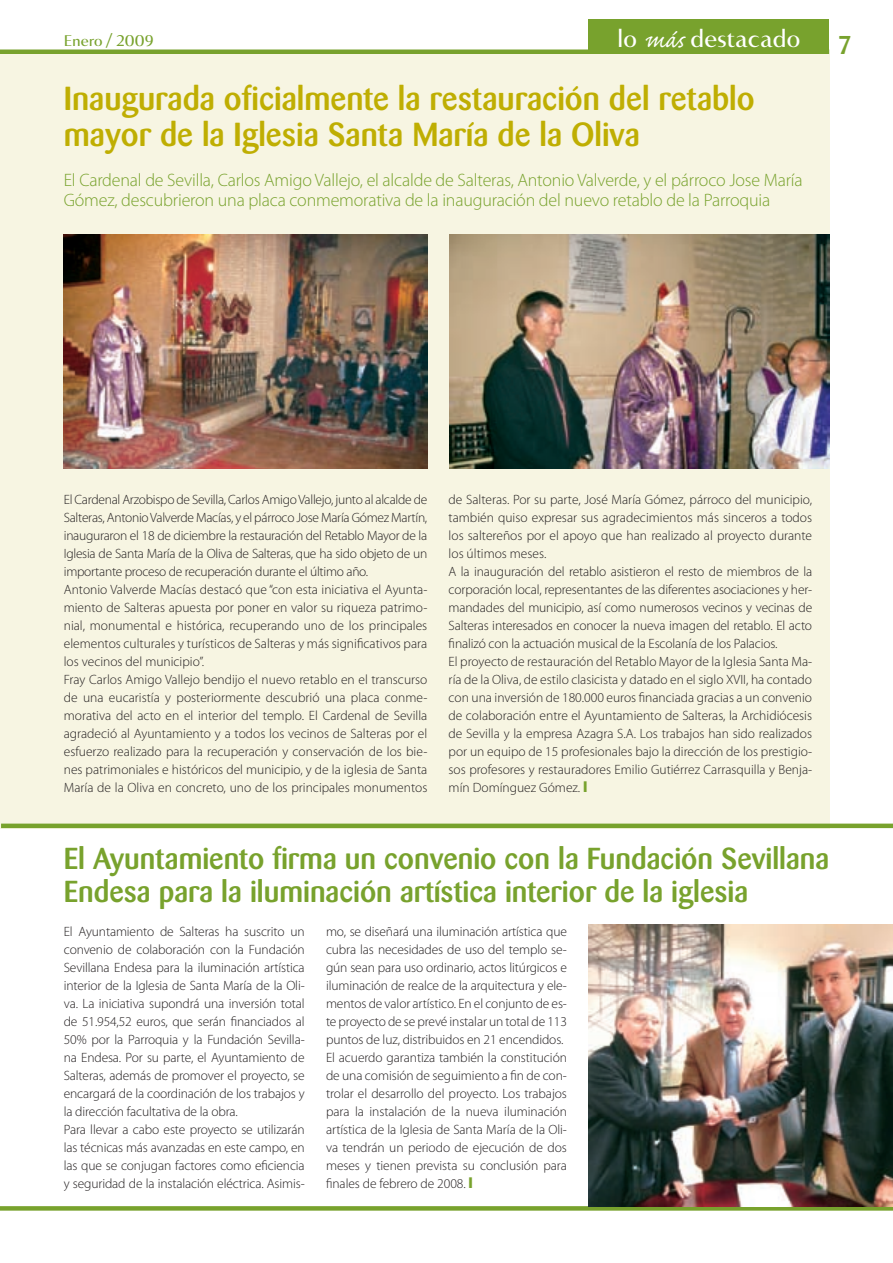
<style>
.page{position:relative;width:893px;height:1263px;background:#fff}
.page>*{position:absolute;margin:0;border:0;box-sizing:border-box;transform-origin:0 0}
.t1{font:500 33px/36px "Barmeno";color:#bfae02}
.t2{font:500 30px/33px "Barmeno";color:#78a22d}
.t3{font:500 25.5px "Barmeno";color:#78a22d}
.t4{font:500 24px "Accent Graphic";color:#fff}
.t5{font:300 18px/19.5px "Myriad Pro";letter-spacing:-.01em;color:#78a22d}
.t6{font:500 15px "Accent Graphic";color:#78a22d}
.t7{font:300 13.5px/18px "Myriad Pro";letter-spacing:-.005em;color:#231f20}
.s1{font-family:"Caflisch Script Pro";font-weight:400;font-size:30px}
.s2{font-weight:900;font-size:15px;color:#78a22d}
</style>
<div class="page">
<hr style="left:0;top:50px;width:829px;height:4px;background:#78a22d">
<div style="left:0;top:1206px;width:893px;height:5px;background:#78a22d"></div>
<div style="left:0;top:54px;width:829px;height:774px;background:#f7f5e2"></div>
<hr style="left:1px;top:824px;width:892px;height:4px;background:#78a22d">
<div style="left:588px;top:20px;width:241px;height:34px;background:#78a22d"></div>
<img style="left:588px;top:924px;width:305px;height:282px">
<img style="left:449px;top:234px;width:380px;height:234px">
<img style="left:64px;top:234px;width:363px;height:234px">
<h3 class="t4" style="left:617px;top:24px;width:185px">lo <span class="s1">más</span> destacado</h3>
<p class="t6" style="left:64px;top:31px;width:92px">Enero / 2009</p>
<h3 class="t3" style="left:838px;top:30px;width:15px">7</h3>
<h1 class="t1" style="left:64px;top:80px;width:692px">Inaugurada oficialmente la restauración del retablo mayor de la Iglesia Santa María de la Oliva</h1>
<h3 class="t5" style="left:64px;top:171px;width:740px">El Cardenal de Sevilla, Carlos Amigo Vallejo, el alcalde de Salteras, Antonio Valverde, y el párroco Jose María<br>Gómez, descubrieron una placa conmemorativa de la inauguración del nuevo retablo de la Parroquia</h3>
<p class="t7" style="left:64px;top:491px;width:365px">El Cardenal Arzobispo de Sevilla, Carlos Amigo Vallejo, junto al alcalde de Salteras, Antonio Valverde Macías, y el párroco Jose María Gómez Martín, inauguraron el 18 de diciembre la restauración del Retablo Mayor de la Iglesia de Santa María de la Oliva de Salteras, que ha sido objeto de un importante proceso de recuperación durante el último año.<br>Antonio Valverde Macías destacó que “con esta iniciativa el Ayunta&shy;miento de Salteras apuesta por poner en valor su riqueza patrimo&shy;nial, monumental e histórica, recuperando uno de los principales elementos culturales y turísticos de Salteras y más significativos para los vecinos del municipio”.<br>Fray Carlos Amigo Vallejo bendijo el nuevo retablo en el transcurso de una eucaristía y posteriormente descubrió una placa conme&shy;morativa del acto en el interior del templo. El Cardenal de Sevilla agradeció al Ayuntamiento y a todos los vecinos de Salteras por el esfuerzo realizado para la recuperación y conservación de los bie&shy;nes patrimoniales e históricos del municipio, y de la iglesia de Santa María de la Oliva en concreto, uno de los principales monumentos</p>
<p class="t7" style="left:449px;top:491px;width:365px">de Salteras. Por su parte, José María Gómez, párroco del municipio, también quiso expresar sus agradecimientos más sinceros a todos los saltereños por el apoyo que han realizado al proyecto durante los últimos meses.<br>A la inauguración del retablo asistieron el resto de miembros de la corporación local, representantes de las diferentes asociaciones y her&shy;mandades del municipio, así como numerosos vecinos y vecinas de Salteras interesados en conocer la nueva imagen del retablo. El acto finalizó con la actuación musical de la Escolanía de los Palacios.<br>El proyecto de restauración del Retablo Mayor de la Iglesia Santa Ma&shy;ría de la Oliva, de estilo clasicista y datado en el siglo XVII, ha contado con una inversión de 180.000 euros financiada gracias a un convenio de colaboración entre el Ayuntamiento de Salteras, la Archidiócesis de Sevilla y la empresa Azagra S.A. Los trabajos han sido realizados por un equipo de 15 profesionales bajo la dirección de los prestigio&shy;sos profesores y restauradores Emilio Gutiérrez Carrasquilla y Benja&shy;mín Domínguez Gómez. <span class="s2">l</span></p>
<h2 class="t2" style="left:64px;top:842px;width:767px">El Ayuntamiento firma un convenio con la Fundación Sevillana<br>Endesa para la iluminación artística interior de la iglesia</h2>
<p class="t7" style="left:64px;top:923px;width:242px">El Ayuntamiento de Salteras ha suscrito un convenio de colaboración con la Fundación Sevillana Endesa para la iluminación artística interior de la Iglesia de Santa María de la Oli&shy;va. La iniciativa supondrá una inversión total de 51.954,52 euros, que serán financiados al 50% por la Parroquia y la Fundación Sevilla&shy;na Endesa. Por su parte, el Ayuntamiento de Salteras, además de promover el proyecto, se encargará de la coordinación de los trabajos y la dirección facultativa de la obra.<br>Para llevar a cabo este proyecto se utilizarán las técnicas más avanzadas en este campo, en las que se conjugan factores como eficiencia y seguridad de la instalación eléctrica. Asimis-</p>
<p class="t7" style="left:326px;top:923px;width:242px">mo, se diseñará una iluminación artística que cubra las necesidades de uso del templo se&shy;gún sean para uso ordinario, actos litúrgicos e iluminación de realce de la arquitectura y ele&shy;mentos de valor artístico. En el conjunto de es&shy;te proyecto de se prevé instalar un total de 113 puntos de luz, distribuidos en 21 encendidos.<br>El acuerdo garantiza también la constitución de una comisión de seguimiento a fin de con&shy;trolar el desarrollo del proyecto. Los trabajos para la instalación de la nueva iluminación artística de la Iglesia de Santa María de la Oli&shy;va tendrán un periodo de ejecución de dos meses y tienen prevista su conclusión para finales de febrero de 2008. <span class="s2">l</span></p>
</div>
